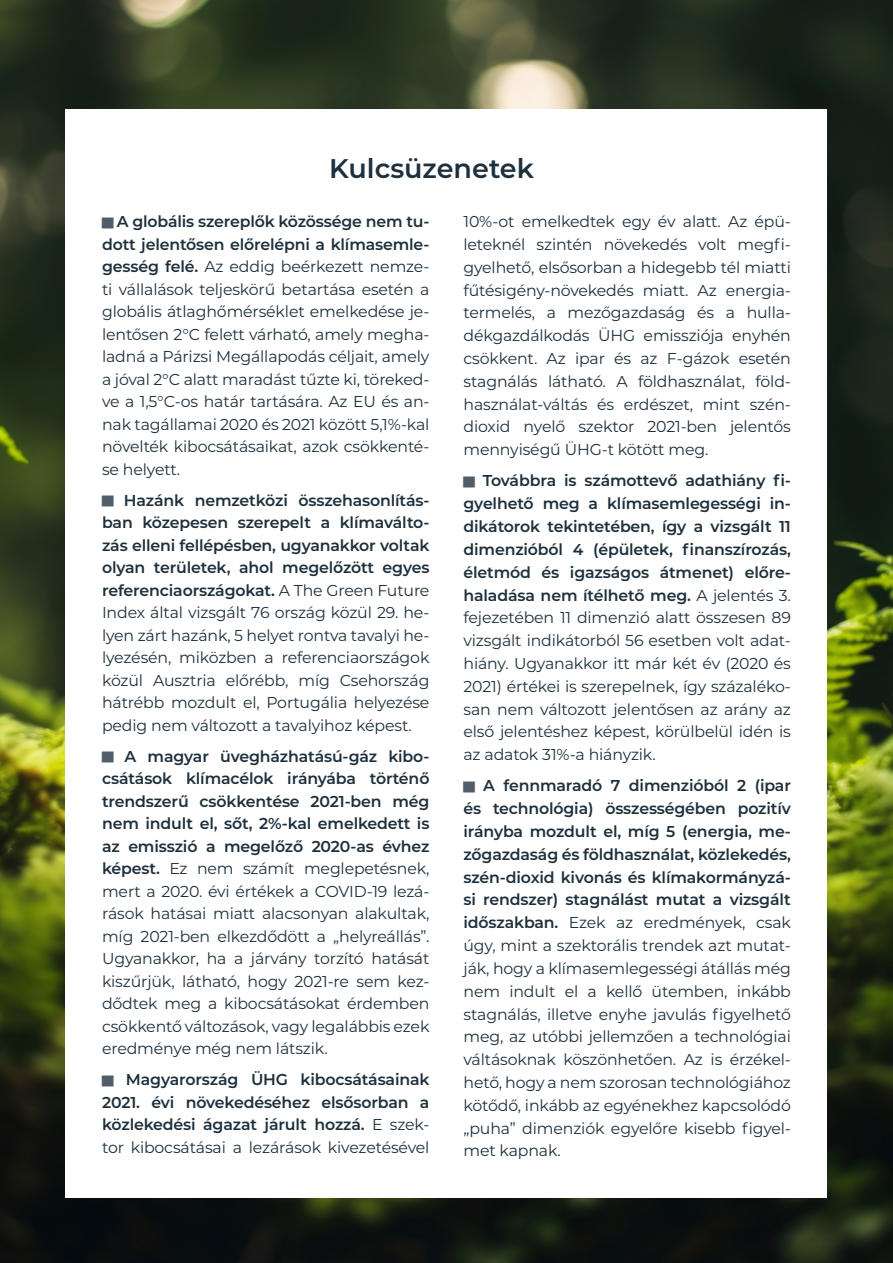
<style>
.page{position:relative;width:893px;height:1263px;background:#fff}
.page>*{position:absolute;margin:0;border:0;box-sizing:border-box;transform-origin:0 0}
.t1{font:600 27px "Montserrat";color:#1e303d}
.t2{font:15.75px/22.8px "Montserrat";letter-spacing:-.01em;color:#1e303d;text-align:justify}
.t3{font:600 15.75px/22.6px "Montserrat";letter-spacing:-.01em;color:#1e303d;text-align:justify}
.s1{font-weight:600}
.s2{font-weight:400}
</style>
<div class="page">
<img style="left:0;top:0;width:893px;height:1263px">
<div style="left:66px;top:109px;width:761px;height:1089px;background:#fff"></div>
<h1 class="t1" style="left:329px;top:149px;width:206px">Kulcsüzenetek</h1>
<p class="t2" style="left:102px;top:210px;width:329px"><sup>▄</sup> <span class="s1">A globális szereplők közössége nem tu&shy;dott jelentősen előrelépni a klímasemle&shy;gesség felé.</span> Az eddig beérkezett nemze&shy;ti vállalások teljeskörű betartása esetén a globális átlaghőmérséklet emelkedése je&shy;lentősen 2°C felett várható, amely megha&shy;ladná a Párizsi Megállapodás céljait, amely a jóval 2°C alatt maradást tűzte ki, töreked&shy;ve a 1,5°C-os határ tartására. Az EU és an&shy;nak tagállamai 2020 és 2021 között 5,1%-kal növelték kibocsátásaikat, azok csökkenté&shy;se helyett.</p>
<p class="t2" style="left:102px;top:488px;width:329px"><sup>▄</sup> <span class="s1">Hazánk nemzetközi összehasonlítás&shy;ban közepesen szerepelt a klímaválto&shy;zás elleni fellépésben, ugyanakkor voltak olyan területek, ahol megelőzött egyes referenciaországokat.</span> A The Green Future Index által vizsgált 76 ország közül 29. he&shy;lyen zárt hazánk, 5 helyet rontva tavalyi he&shy;lyezésén, miközben a referenciaországok közül Ausztria előrébb, míg Csehország hátrébb mozdult el, Portugália helyezése pedig nem változott a tavalyihoz képest.</p>
<p class="t2" style="left:102px;top:744px;width:329px"><sup>▄</sup> <span class="s1">A magyar üvegházhatású-gáz kibo&shy;csátások klímacélok irányába történő trendszerű csökkentése 2021-ben még nem indult el, sőt, 2%-kal emelkedett is az emisszió a megelőző 2020-as évhez képest.</span> Ez nem számít meglepetésnek, mert a 2020. évi értékek a COVID-19 lezá&shy;rások hatásai miatt alacsonyan alakultak, míg 2021-ben elkezdődött a „helyreállás”.<br>Ugyanakkor, ha a járvány torzító hatását kiszűrjük, látható, hogy 2021-re sem kez&shy;dődtek meg a kibocsátásokat érdemben csökkentő változások, vagy legalábbis ezek eredménye még nem látszik.</p>
<p class="t3" style="left:102px;top:1067px;width:329px"><sup>▄</sup> Magyarország ÜHG kibocsátásainak 2021. évi növekedéséhez elsősorban a közlekedési ágazat járult hozzá. <span class="s2">E szek&shy;tor kibocsátásai a lezárások kivezetésével</span></p>
<p class="t2" style="left:463px;top:210px;width:329px">10%-ot emelkedtek egy év alatt. Az épü&shy;leteknél szintén növekedés volt megfi&shy;gyelhető, elsősorban a hidegebb tél miatti fűtésigény-növekedés miatt. Az energia&shy;termelés, a mezőgazdaság és a hulla&shy;dékgazdálkodás ÜHG emissziója enyhén csökkent. Az ipar és az F-gázok esetén stagnálás látható. A földhasználat, föld&shy;használat-váltás és erdészet, mint szén&shy;dioxid nyelő szektor 2021-ben jelentős mennyiségű ÜHG-t kötött meg.</p>
<p class="t2" style="left:463px;top:469px;width:329px"><sup>▄</sup> <span class="s1">Továbbra is számottevő adathiány fi&shy;gyelhető meg a klímasemlegességi in&shy;dikátorok tekintetében, így a vizsgált 11 dimenzióból 4 (épületek, finanszírozás, életmód és igazságos átmenet) előre&shy;haladása nem ítélhető meg.</span> A jelentés 3. fejezetében 11 dimenzió alatt összesen 89 vizsgált indikátorból 56 esetben volt adat&shy;hiány. Ugyanakkor itt már két év (2020 és 2021) értékei is szerepelnek, így százaléko&shy;san nem változott jelentősen az arány az első jelentéshez képest, körülbelül idén is az adatok 31%-a hiányzik.</p>
<p class="t2" style="left:463px;top:774px;width:329px"><sup>▄</sup> <span class="s1">A fennmaradó 7 dimenzióból 2 (ipar és technológia) összességében pozitív irányba mozdult el, míg 5 (energia, me&shy;zőgazdaság és földhasználat, közlekedés, szén-dioxid kivonás és klímakormányzá&shy;si rendszer) stagnálást mutat a vizsgált időszakban.</span> Ezek az eredmények, csak úgy, mint a szektorális trendek azt mutat&shy;ják, hogy a klímasemlegességi átállás még nem indult el a kellő ütemben, inkább stagnálás, illetve enyhe javulás figyelhető meg, az utóbbi jellemzően a technológiai váltásoknak köszönhetően. Az is érzékel&shy;hető, hogy a nem szorosan technológiához kötődő, inkább az egyénekhez kapcsolódó „puha” dimenziók egyelőre kisebb figyel&shy;met kapnak.</p>
</div>
